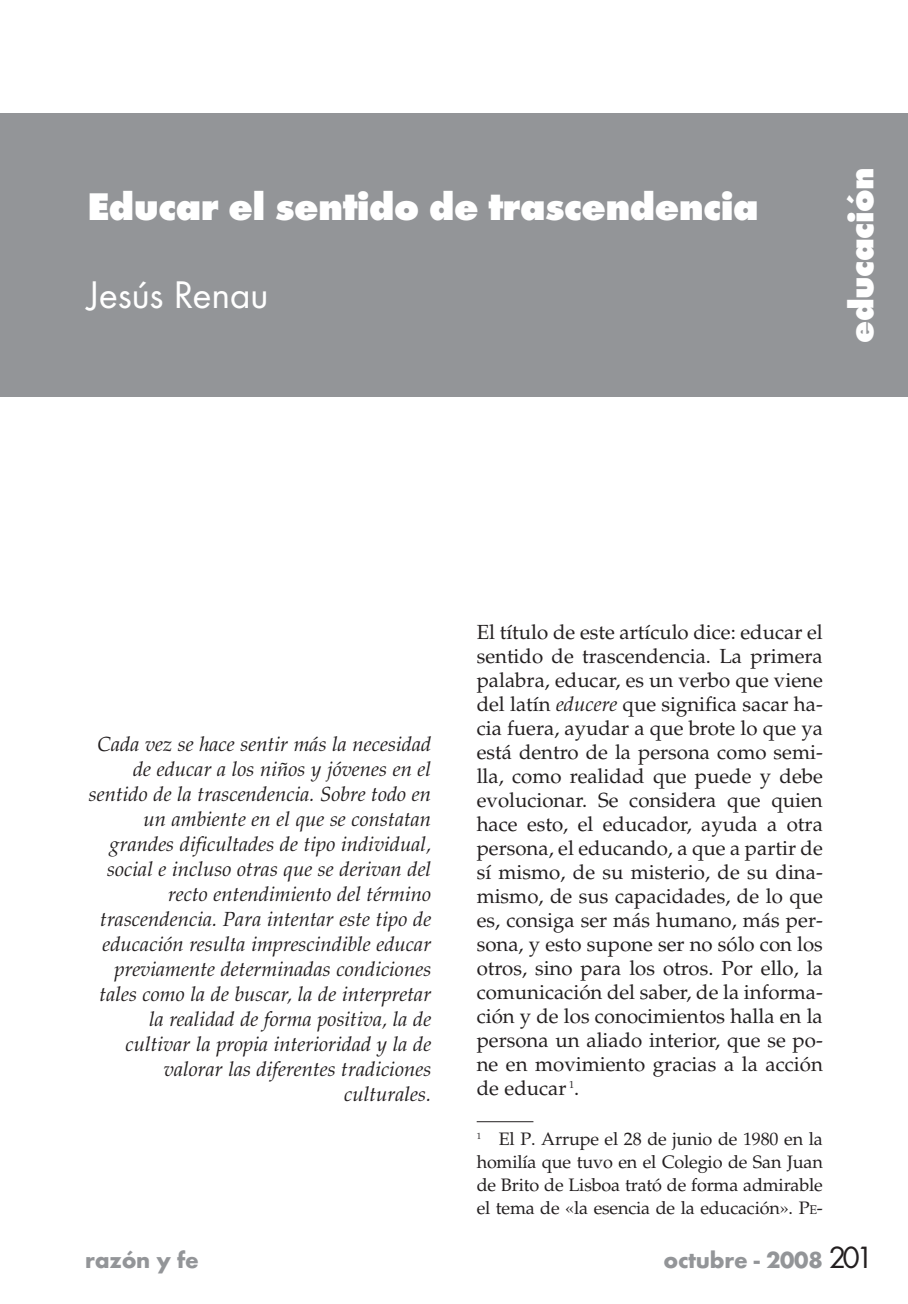
<style>
.page{position:relative;width:908px;height:1304px;background:#fff}
.page>*{position:absolute;margin:0;border:0;box-sizing:border-box;transform-origin:0 0}
.t1{font:800 40px "Futura T";letter-spacing:-.015em;color:#fff}
.t2{font:40px "Futura T";letter-spacing:-.01em;color:#fff}
.t3{font:800 36px "Futura T";letter-spacing:-.015em;color:#fff}
.t4{font:700 24px "Futura T";letter-spacing:-.01em;color:#939598}
.t5{font:20.4px/24px "Palatino";color:#231f20;text-align:justify}
.t6{font:italic 20.4px/25px "Palatino";color:#231f20;text-align:right}
.t7{font:18px/23px "Palatino";letter-spacing:-.01em;color:#231f20;text-align:justify}
.s1{font-style:italic}
.s2{font-size:12.6px}
.s3{font-weight:400;font-size:32px;color:#231f20}
</style>
<div class="page">
<div style="left:0;top:113px;width:907px;height:284px;background:#939598"></div>
<hr style="left:476px;top:1121px;width:57px;height:1px;background:#231f20">
<h1 class="t1" style="left:87px;top:191px;width:672px">Educar el sentido de trascendencia</h1>
<h1 class="t2" style="left:87px;top:278px;width:183px">Jesús Renau</h1>
<h2 class="t3" style="left:846px;top:343px;width:177px;rotate:-90deg">educación</h2>
<p class="t6" style="left:89px;top:734px;width:344px">Cada vez se hace sentir más la necesidad de educar a los niños y jóvenes en el sentido de la trascendencia. Sobre todo en un ambiente en el que se constatan grandes dificultades de tipo individual, social e incluso otras que se derivan del recto entendimiento del término trascendencia. Para intentar este tipo de educación resulta imprescindible educar previamente determinadas condiciones tales como la de buscar, la de interpretar la realidad de forma positiva, la de cultivar la propia interioridad y la de valorar las diferentes tradiciones culturales.</p>
<p class="t5" style="left:476px;top:622px;width:348px">El título de este artículo dice: educar el sentido de trascendencia. La primera palabra, educar, es un verbo que viene del latín <span class="s1">educere</span> que significa sacar ha&shy;cia fuera, ayudar a que brote lo que ya está dentro de la persona como semi&shy;lla, como realidad que puede y debe evolucionar. Se considera que quien hace esto, el educador, ayuda a otra persona, el educando, a que a partir de sí mismo, de su misterio, de su dina&shy;mismo, de sus capacidades, de lo que es, consiga ser más humano, más per&shy;sona, y esto supone ser no sólo con los otros, sino para los otros. Por ello, la comunicación del saber, de la informa&shy;ción y de los conocimientos halla en la persona un aliado interior, que se po&shy;ne en movimiento gracias a la acción de educar <sup>1</sup>.</p>
<p class="t7" style="left:476px;top:1129px;width:347px"><sup>1</sup> El P. Arrupe el 28 de junio de 1980 en la homilía que tuvo en el Colegio de San Juan de Brito de Lisboa trató de forma admirable el tema de «la esencia de la educación». P<span class="s2">E</span>-</p>
<p class="t4" style="left:85px;top:1246px;width:115px">razón y fe</p>
<p class="t4" style="left:663px;top:1246px;width:212px">octubre - 2008 <span class="s3">201</span></p>
</div>
